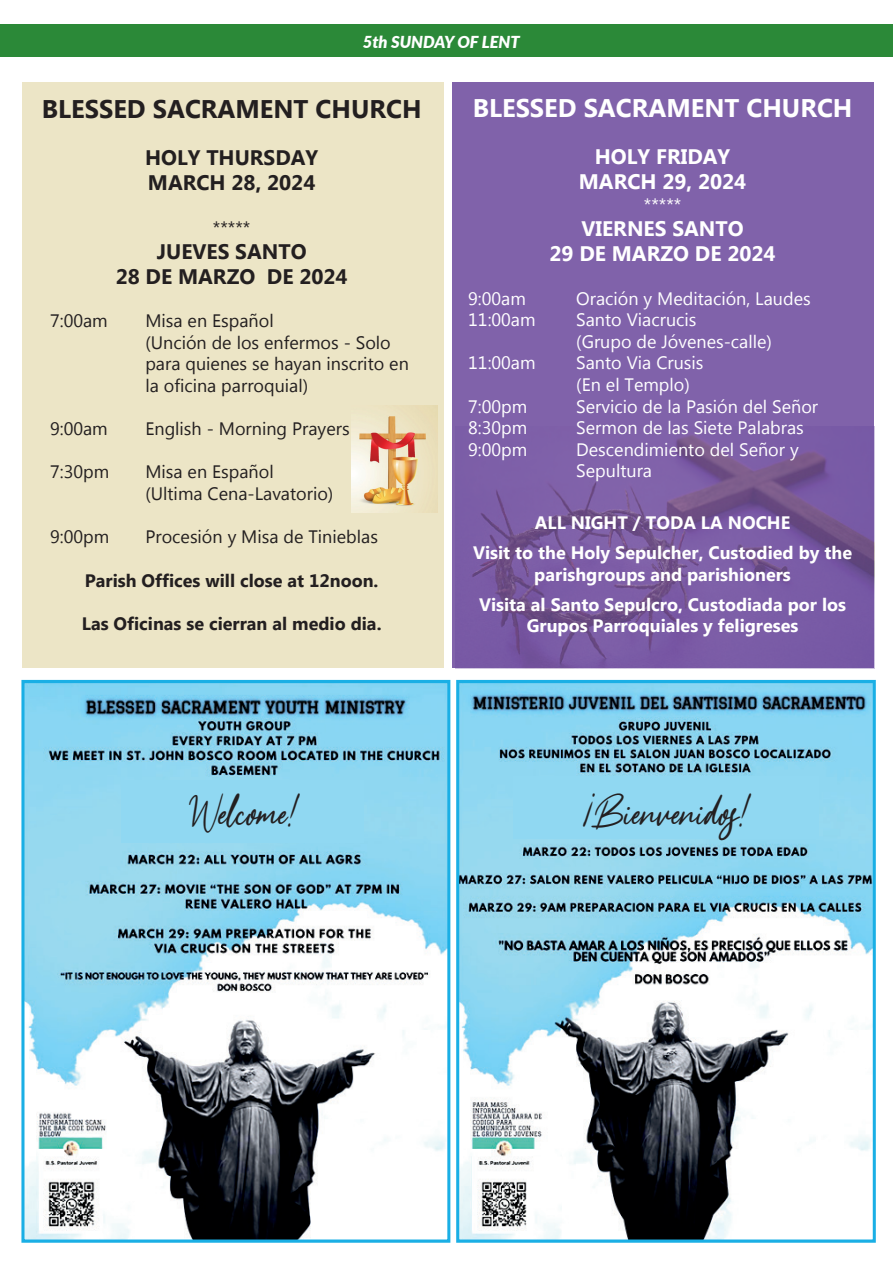
<style>
.page{position:relative;width:893px;height:1263px;background:#fff}
.page>*{position:absolute;margin:0;border:0;box-sizing:border-box;transform-origin:0 0}
.t1{font:48px "Meranie";color:#231f20}
.t2{font:700 25.5px "Microsoft New Tai Lue";color:#231f20}
.t3{font:700 25.5px "Microsoft New Tai Lue";color:#fff}
.t4{font:22.35px "Arial";letter-spacing:.025em;color:#000001;scale:.95 1}
.t5{font:700 21px/25.2px "Microsoft New Tai Lue";color:#231f20}
.t6{font:700 21px/25.2px "Microsoft New Tai Lue";color:#fff;text-align:center}
.t7{font:18px/21.6px "Microsoft New Tai Lue";color:#fff}
.t8{font:18px/21.6px "Microsoft New Tai Lue";color:#231f20}
.t9{font:700 18px/30.2px "Microsoft New Tai Lue";color:#fff;text-align:center}
.t10{font:700 18px "Microsoft New Tai Lue";color:#231f20}
.t11{font:italic 900 16.5px "Lato";color:#fff}
</style>
<div class="page">
<div style="left:0;top:24px;width:893px;height:33px;background:#2b8938"></div>
<div style="left:22px;top:82px;width:421px;height:586px;background:#ece5c6"></div>
<div style="left:452px;top:82px;width:421px;height:586px;background:#8062aa"></div>
<img style="left:460px;top:684px;width:412px;height:555px">
<div style="left:456px;top:680px;width:420px;height:563px;border:3px solid #1aafe5"></div>
<img style="left:25px;top:684px;width:421px;height:555px">
<div style="left:21px;top:680px;width:429px;height:563px;border:3px solid #1aafe5"></div>
<div style="left:122px;top:780px;width:242px;height:63px;background:#90d8f2"></div>
<div style="left:513px;top:776px;width:306px;height:63px;background:#90d8f2"></div>
<img style="left:352px;top:405px;width:85px;height:108px">
<img style="left:455px;top:426px;width:419px;height:242px">
<p class="t11" style="left:363px;top:29px;width:159px">5th SUNDAY OF LENT</p>
<h2 class="t2" style="left:42px;top:95px;width:381px">BLESSED SACRAMENT CHURCH</h2>
<p class="t5" style="left:145px;top:147px;width:175px">HOLY THURSDAY<br>MARCH 28, 2024</p>
<p class="t8" style="left:213px;top:218px;width:39px">*****</p>
<p class="t5" style="left:116px;top:241px;width:233px;text-align:center">JUEVES SANTO<br>28 DE MARZO DE 2024</p>
<p class="t8" style="left:50px;top:312px;width:59px">7:00am</p>
<p class="t8" style="left:145px;top:312px;width:265px">Misa en Español<br>(Unción de los enfermos - Solo para quienes se hayan inscrito en la oficina parroquial)</p>
<p class="t8" style="left:50px;top:420px;width:59px">9:00am</p>
<p class="t8" style="left:145px;top:420px;width:206px">English - Morning Prayers</p>
<p class="t8" style="left:50px;top:463px;width:61px">7:30pm</p>
<p class="t8" style="left:145px;top:463px;width:189px">Misa en Español (Ultima Cena-Lavatorio)</p>
<p class="t8" style="left:50px;top:528px;width:61px">9:00pm</p>
<p class="t8" style="left:145px;top:528px;width:234px">Procesión y Misa de Tinieblas</p>
<p class="t10" style="left:85px;top:570px;width:295px">Parish Offices will close at 12noon.</p>
<p class="t10" style="left:82px;top:613px;width:301px">Las Oficinas se cierran al medio dia.</p>
<h2 class="t3" style="left:473px;top:94px;width:381px">BLESSED SACRAMENT CHURCH</h2>
<p class="t6" style="left:579px;top:146px;width:169px">HOLY FRIDAY<br>MARCH 29, 2024</p>
<p class="t7" style="left:644px;top:195px;width:39px">*****</p>
<p class="t6" style="left:549px;top:218px;width:228px">VIERNES SANTO<br>29 DE MARZO DE 2024</p>
<p class="t7" style="left:468px;top:289px;width:59px">9:00am</p>
<p class="t7" style="left:576px;top:289px;width:236px">Oración y Meditación, Laudes</p>
<p class="t7" style="left:468px;top:310px;width:69px">11:00am</p>
<p class="t7" style="left:576px;top:310px;width:197px">Santo Viacrucis<br>(Grupo de Jóvenes-calle)</p>
<p class="t7" style="left:468px;top:354px;width:69px">11:00am</p>
<p class="t7" style="left:576px;top:354px;width:129px">Santo Via Crusis (En el Templo)</p>
<p class="t7" style="left:468px;top:397px;width:61px">7:00pm</p>
<p class="t7" style="left:576px;top:397px;width:243px">Servicio de la Pasión del Señor</p>
<p class="t7" style="left:468px;top:418px;width:61px">8:30pm</p>
<p class="t7" style="left:576px;top:418px;width:229px">Sermon de las Siete Palabras</p>
<p class="t7" style="left:468px;top:440px;width:61px">9:00pm</p>
<p class="t7" style="left:576px;top:440px;width:224px">Descendimiento del Señor y<br>Sepultura</p>
<p class="t9" style="left:473px;top:509px;width:380px">ALL NIGHT / TODA LA NOCHE<br>Visit to the Holy Sepulcher, Custodied by the</p>
<p class="t9" style="left:479px;top:561px;width:368px">parishgroups and parishioners<br>Visita al Santo Sepulcro, Custodiada por los</p>
<p class="t9" style="left:527px;top:612px;width:273px">Grupos Parroquiales y feligreses</p>
<h1 class="t1" style="left:583px;top:788px;width:168px">¡Bienvenidos!</h1>
<h1 class="t1" style="left:188px;top:788px;width:111px">Welcome!</h1>
<p class="t4" style="left:191px;top:793px;width:110px">Wцl cׁЌ Х!</p>
<p class="t4" style="left:589px;top:791px;width:161px">¶BЇִ ׀ Йִ ׀ i doз!</p>
</div>
